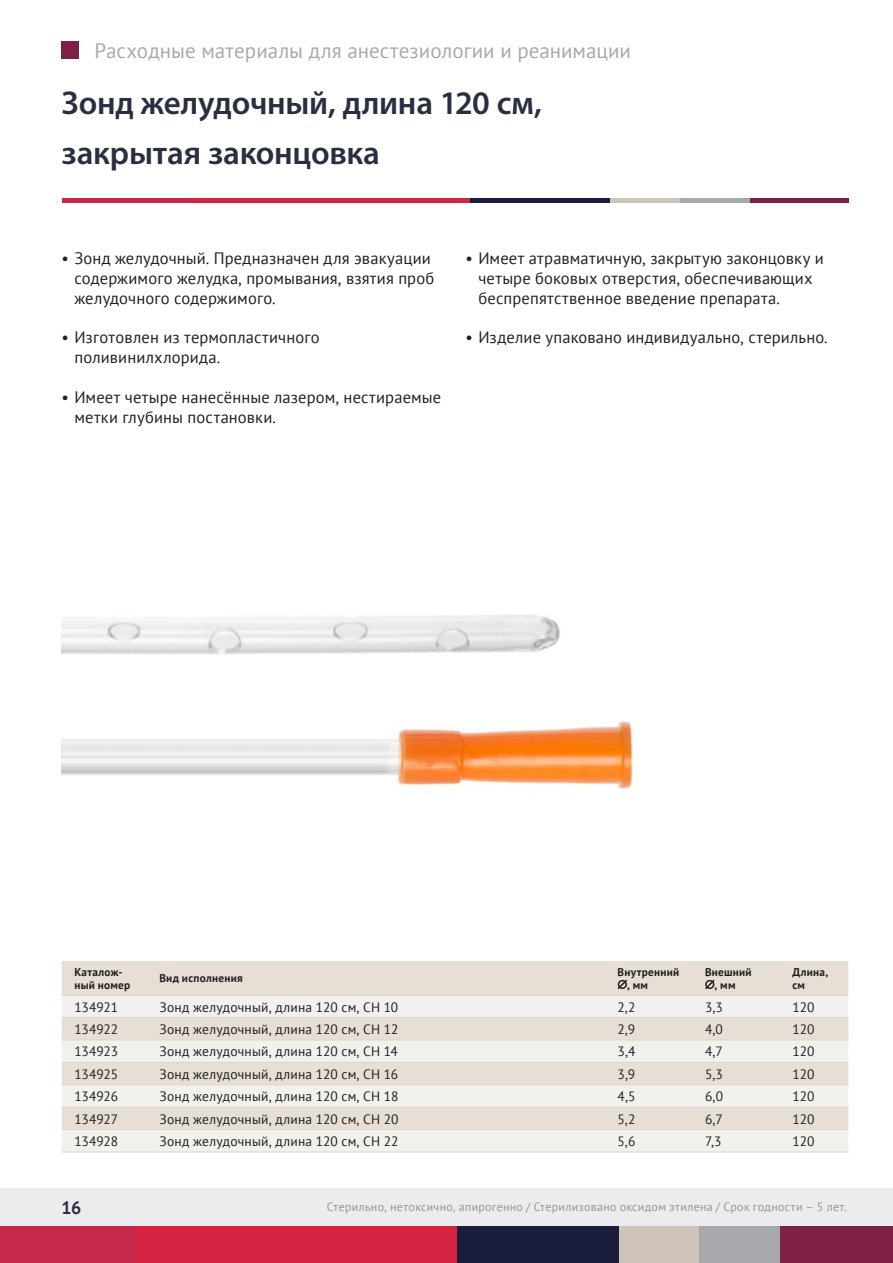
<style>
.page{position:relative;width:893px;height:1263px;background:#fff}
.page>*{position:absolute;margin:0;border:0;box-sizing:border-box;transform-origin:0 0}
.t1{font:600 33px "Myriad Pro";letter-spacing:-.005em;color:#2a2e41}
.t2{font:21px "PT Sans";color:#a8a9ad}
.t3{font:700 18px "PT Sans";color:#2a2e41}
.t4{font:16.5px/19.8px "PT Sans";letter-spacing:.01em;color:#231f20}
.Table_text{font:13.5px "PT Sans";letter-spacing:.015em;color:#231f20}
.t5{font:12px "PT Sans";letter-spacing:.02em;color:#939598}
.H_Tab{font:700 11.25px/13.5px "PT Sans";letter-spacing:.02em;color:#231f20}
</style>
<div class="page">
<div style="left:0;top:1226px;width:146px;height:37px;background:#c4284b"></div>
<div style="left:136px;top:1226px;width:161px;height:37px;background:#d52442"></div>
<div style="left:297px;top:1226px;width:161px;height:37px;background:#d52442"></div>
<div style="left:458px;top:1226px;width:161px;height:37px;background:#1a1d3b"></div>
<div style="left:619px;top:1226px;width:81px;height:37px;background:#cec4b7"></div>
<div style="left:780px;top:1226px;width:113px;height:37px;background:#7f2146"></div>
<div style="left:700px;top:1226px;width:80px;height:37px;background:#a8a9ad"></div>
<div style="left:0;top:1188px;width:893px;height:38px;background:#ececee"></div>
<div style="left:62px;top:42px;width:17px;height:17px;background:#7f2146"></div>
<hr style="left:62px;top:198px;width:129px;height:4px;background:#c4284b">
<hr style="left:191px;top:198px;width:139px;height:4px;background:#d52442">
<hr style="left:330px;top:198px;width:140px;height:4px;background:#d52442">
<hr style="left:470px;top:198px;width:140px;height:4px;background:#1a1d3b">
<hr style="left:610px;top:198px;width:70px;height:4px;background:#cec4b7">
<hr style="left:750px;top:198px;width:98px;height:4px;background:#7f2146">
<hr style="left:680px;top:198px;width:70px;height:4px;background:#a8a9ad">
<div style="left:62px;top:961px;width:786px;height:34px;background:#e5dfd6"></div>
<svg style="left:62px;top:996px;width:786px;height:155px;fill:#f2f1ee"></svg>
<hr style="left:62px;top:995px;width:85px;height:1px;background:#ddd5cb">
<hr style="left:147px;top:995px;width:458px;height:1px;background:#ddd5cb">
<hr style="left:605px;top:995px;width:87px;height:1px;background:#ddd5cb">
<hr style="left:692px;top:995px;width:88px;height:1px;background:#ddd5cb">
<hr style="left:780px;top:995px;width:68px;height:1px;background:#ddd5cb">
<hr style="left:62px;top:1017px;width:85px;height:1px;background:#ddd5cb">
<hr style="left:147px;top:1017px;width:458px;height:1px;background:#ddd5cb">
<hr style="left:605px;top:1017px;width:87px;height:1px;background:#ddd5cb">
<hr style="left:692px;top:1017px;width:88px;height:1px;background:#ddd5cb">
<hr style="left:780px;top:1017px;width:68px;height:1px;background:#ddd5cb">
<hr style="left:62px;top:1062px;width:85px;height:1px;background:#ddd5cb">
<hr style="left:147px;top:1062px;width:458px;height:1px;background:#ddd5cb">
<hr style="left:605px;top:1062px;width:87px;height:1px;background:#ddd5cb">
<hr style="left:692px;top:1062px;width:88px;height:1px;background:#ddd5cb">
<hr style="left:780px;top:1062px;width:68px;height:1px;background:#ddd5cb">
<hr style="left:62px;top:1107px;width:85px;height:1px;background:#ddd5cb">
<hr style="left:147px;top:1107px;width:458px;height:1px;background:#ddd5cb">
<hr style="left:605px;top:1107px;width:87px;height:1px;background:#ddd5cb">
<hr style="left:692px;top:1107px;width:88px;height:1px;background:#ddd5cb">
<hr style="left:780px;top:1107px;width:68px;height:1px;background:#ddd5cb">
<hr style="left:62px;top:1151px;width:85px;height:1px;background:#ddd5cb">
<hr style="left:147px;top:1151px;width:458px;height:1px;background:#ddd5cb">
<hr style="left:605px;top:1151px;width:87px;height:1px;background:#ddd5cb">
<hr style="left:692px;top:1151px;width:88px;height:1px;background:#ddd5cb">
<hr style="left:780px;top:1151px;width:68px;height:1px;background:#ddd5cb">
<hr style="left:62px;top:1039px;width:85px;height:1px;background:#ddd5cb">
<hr style="left:147px;top:1039px;width:458px;height:1px;background:#ddd5cb">
<hr style="left:605px;top:1039px;width:87px;height:1px;background:#ddd5cb">
<hr style="left:692px;top:1039px;width:88px;height:1px;background:#ddd5cb">
<hr style="left:780px;top:1039px;width:68px;height:1px;background:#ddd5cb">
<hr style="left:62px;top:1084px;width:85px;height:1px;background:#ddd5cb">
<hr style="left:147px;top:1084px;width:458px;height:1px;background:#ddd5cb">
<hr style="left:605px;top:1084px;width:87px;height:1px;background:#ddd5cb">
<hr style="left:692px;top:1084px;width:88px;height:1px;background:#ddd5cb">
<hr style="left:780px;top:1084px;width:68px;height:1px;background:#ddd5cb">
<hr style="left:62px;top:1129px;width:85px;height:1px;background:#ddd5cb">
<hr style="left:147px;top:1129px;width:458px;height:1px;background:#ddd5cb">
<hr style="left:605px;top:1129px;width:87px;height:1px;background:#ddd5cb">
<hr style="left:692px;top:1129px;width:88px;height:1px;background:#ddd5cb">
<hr style="left:780px;top:1129px;width:68px;height:1px;background:#ddd5cb">
<svg style="left:616px;top:978px;width:13px;height:13px"></svg>
<svg style="left:703px;top:978px;width:13px;height:13px"></svg>
<img style="left:62px;top:615px;width:575px;height:175px">
<p class="t2" style="left:94px;top:37px;width:538px">Расходные материалы для анестезиологии и реанимации</p>
<h1 class="t1" style="left:62px;top:82px;width:482px">Зонд желудочный, длина 120 см,</h1>
<h1 class="t1" style="left:62px;top:131px;width:320px">закрытая законцовка</h1>
<p class="t4" style="left:74px;top:248px;width:361px;text-indent:-13px">• Зонд желудочный. Предназначен для эвакуации содержимого желудка, промывания, взятия проб желудочного содержимого.</p>
<p class="t4" style="left:74px;top:327px;width:247px;text-indent:-13px">• Изготовлен из термопластичного поливинилхлорида.</p>
<p class="t4" style="left:74px;top:387px;width:368px;text-indent:-13px">• Имеет четыре нанесённые лазером, нестираемые метки глубины постановки.</p>
<p class="t4" style="left:478px;top:248px;width:347px;text-indent:-13px">• Имеет атравматичную, закрытую законцовку и четыре боковых отверстия, обеспечивающих беспрепятственное введение препарата.</p>
<p class="t4" style="left:466px;top:327px;width:364px">• Изделие упаковано индивидуально, стерильно.</p>
<p class="H_Tab" style="left:74px;top:965px;width:57px">Каталож&shy;ный номер</p>
<p class="H_Tab" style="left:159px;top:971px;width:85px">Вид исполнения</p>
<p class="H_Tab" style="left:627px;top:965px;width:54px;text-indent:-10px">Внутренний , мм</p>
<p class="H_Tab" style="left:705px;top:965px;width:48px;text-align:center">Внешний , мм</p>
<p class="H_Tab" style="left:792px;top:965px;width:37px">Длина, см</p>
<p class="Table_text" style="left:74px;top:998px;width:45px">134921</p>
<p class="Table_text" style="left:159px;top:998px;width:240px">Зонд желудочный, длина 120 см, СН 10</p>
<p class="Table_text" style="left:618px;top:998px;width:20px">2,2</p>
<p class="Table_text" style="left:705px;top:998px;width:19px">3,3</p>
<p class="Table_text" style="left:792px;top:998px;width:23px">120</p>
<p class="Table_text" style="left:74px;top:1020px;width:45px">134922</p>
<p class="Table_text" style="left:159px;top:1020px;width:241px">Зонд желудочный, длина 120 см, СН 12</p>
<p class="Table_text" style="left:618px;top:1020px;width:19px">2,9</p>
<p class="Table_text" style="left:705px;top:1020px;width:19px">4,0</p>
<p class="Table_text" style="left:792px;top:1020px;width:23px">120</p>
<p class="Table_text" style="left:74px;top:1043px;width:45px">134923</p>
<p class="Table_text" style="left:159px;top:1043px;width:240px">Зонд желудочный, длина 120 см, СН 14</p>
<p class="Table_text" style="left:618px;top:1043px;width:19px">3,4</p>
<p class="Table_text" style="left:705px;top:1043px;width:19px">4,7</p>
<p class="Table_text" style="left:792px;top:1043px;width:23px">120</p>
<p class="Table_text" style="left:74px;top:1065px;width:45px">134925</p>
<p class="Table_text" style="left:159px;top:1065px;width:240px">Зонд желудочный, длина 120 см, СН 16</p>
<p class="Table_text" style="left:618px;top:1065px;width:19px">3,9</p>
<p class="Table_text" style="left:705px;top:1065px;width:19px">5,3</p>
<p class="Table_text" style="left:792px;top:1065px;width:23px">120</p>
<p class="Table_text" style="left:74px;top:1088px;width:45px">134926</p>
<p class="Table_text" style="left:159px;top:1088px;width:240px">Зонд желудочный, длина 120 см, СН 18</p>
<p class="Table_text" style="left:618px;top:1088px;width:19px">4,5</p>
<p class="Table_text" style="left:705px;top:1088px;width:20px">6,0</p>
<p class="Table_text" style="left:792px;top:1088px;width:23px">120</p>
<p class="Table_text" style="left:74px;top:1110px;width:45px">134927</p>
<p class="Table_text" style="left:159px;top:1110px;width:240px">Зонд желудочный, длина 120 см, СН 20</p>
<p class="Table_text" style="left:618px;top:1110px;width:19px">5,2</p>
<p class="Table_text" style="left:705px;top:1110px;width:19px">6,7</p>
<p class="Table_text" style="left:792px;top:1110px;width:23px">120</p>
<p class="Table_text" style="left:74px;top:1132px;width:45px">134928</p>
<p class="Table_text" style="left:159px;top:1132px;width:240px">Зонд желудочный, длина 120 см, СН 22</p>
<p class="Table_text" style="left:618px;top:1132px;width:19px">5,6</p>
<p class="Table_text" style="left:705px;top:1132px;width:18px">7,3</p>
<p class="Table_text" style="left:792px;top:1132px;width:23px">120</p>
<p class="t3" style="left:62px;top:1196px;width:21px">16</p>
<p class="t5" style="left:327px;top:1199px;width:521px">Стерильно, нетоксично, апирогенно / Стерилизовано оксидом этилена / Срок годности – 5 лет.</p>
</div>
